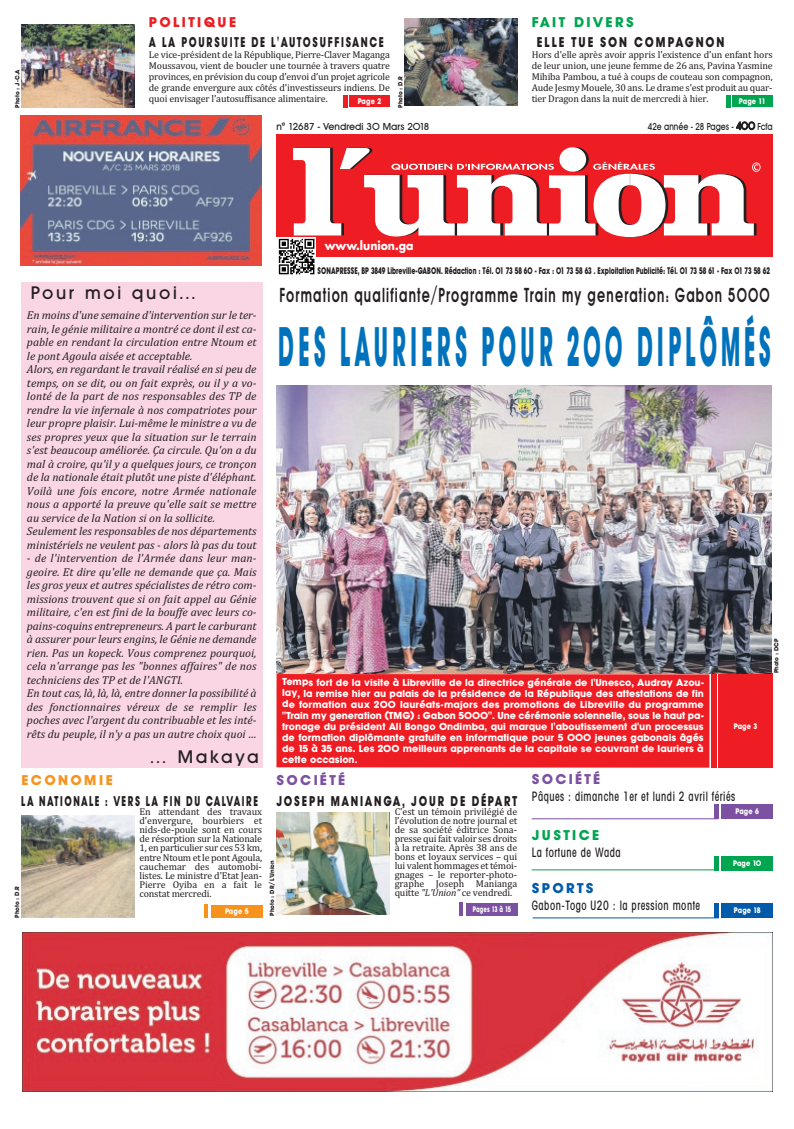
<style>
.page{position:relative;width:794px;height:1129px;background:#fff}
.page>*{position:absolute;margin:0;border:0;box-sizing:border-box;transform-origin:0 0}
.t1{font:700 55px "Avant Garde BQ";letter-spacing:.19em;color:#0072bc;scale:.4 1}
.t2{font:600 20px "Avant Garde BQ";letter-spacing:.09em;color:#231f20;scale:.65 1}
.t3{font:500 18px "Avant Garde BQ";letter-spacing:.15em;color:#231f20}
.t4{font:700 14px "Avant Garde BQ";letter-spacing:.15em;color:#231f20;scale:.65 1}
.t5{font:700 14px "Avant Garde BQ";letter-spacing:.17em;color:#231f20;scale:.7 1}
.t6{font:700 14px "Avant Garde BQ";letter-spacing:.17em;color:#231f20;scale:.75 1}
.t7{font:700 14px "Avant Garde BQ";letter-spacing:.17em;color:#231f20;scale:.8 1}
.t8{font:700 14px "Avant Garde BQ";letter-spacing:.16em;color:#00a54f}
.t9{font:700 14px "Avant Garde BQ";letter-spacing:.16em;color:#7c51a1}
.t10{font:700 14px "Avant Garde BQ";letter-spacing:.17em;color:#ee1d23}
.t11{font:700 14px "Avant Garde BQ";letter-spacing:.17em;color:#f7931d}
.t12{font:700 14px "Avant Garde BQ";letter-spacing:.17em;color:#015aaa}
.t13{font:500 condensed 13px "Avant Garde";letter-spacing:.05em;color:#231f20;scale:.8 1}
.t14{font:700 11.9px "Futura";color:#fff;scale:.91 1}
.t15{font:italic 11.6px/13.5px "Cambria";color:#231f20}
.t16{font:10px/9px "Cambria";letter-spacing:-.015em;color:#231f20;text-align:justify}
.t17{font:700 10px/11px "Avant Garde BQ";color:#fff;text-align:justify}
.t18{font:500 10px "Avant Garde BQ";color:#231f20}
.t19{font:500 10px "Avant Garde BQ";color:#231f20;scale:.8 1}
.t20{font:700 9.4px "Avant Garde BQ";color:#231f20;scale:.68 1}
.t21{font:700 8px "Avant Garde BQ";letter-spacing:.02em;color:#fff;scale:.85 1}
.t22{font:700 8px "Avant Garde BQ";letter-spacing:.02em;color:#fff;scale:.7 1}
.t23{font:700 6px "Avant Garde BQ";color:#231f20}
.s1{font-size:11px}
.s2{font-style:italic}
</style>
<div class="page">
<div style="left:276px;top:135px;width:496px;height:122px;background:#ee1d23"></div>
<svg style="left:293px;top:148px;width:467px;height:89px"></svg>
<div style="left:21px;top:283px;width:241px;height:485px;background:#fad6e5"></div>
<hr style="left:531px;top:818px;width:186px;height:1px;background:#7c51a1">
<hr style="left:531px;top:869px;width:186px;height:1px;background:#00a54f">
<hr style="left:532px;top:917px;width:186px;height:1px;background:#015aaa">
<div style="left:276px;top:674px;width:433px;height:93px;background:#ee1d23"></div>
<img style="left:276px;top:238px;width:39px;height:37px">
<img style="left:21px;top:115px;width:241px;height:150px">
<img style="left:22px;top:932px;width:750px;height:159px">
<div style="left:718px;top:673px;width:54px;height:94px;background:#ee1d23"></div>
<div style="left:711px;top:673px;width:5px;height:94px;background:#ee1d23"></div>
<img style="left:276px;top:386px;width:495px;height:287px">
<div style="left:349px;top:95px;width:40px;height:12px;background:#ee1d23"></div>
<hr style="left:343px;top:95px;width:4px;height:13px;background:#ee1d23">
<img style="left:21px;top:25px;width:114px;height:82px">
<div style="left:732px;top:95px;width:40px;height:12px;background:#00a54f"></div>
<hr style="left:726px;top:95px;width:4px;height:13px;background:#00a54f">
<div style="left:404px;top:14px;width:113px;height:94px;background:linear-gradient(to right,#fff,#fff)"></div>
<img style="left:404px;top:18px;width:113px;height:87px">
<div style="left:211px;top:904px;width:51px;height:13px;background:#f7931d"></div>
<img style="left:21px;top:815px;width:113px;height:102px">
<hr style="left:204px;top:904px;width:4px;height:13px;background:#f7931d">
<div style="left:466px;top:902px;width:51px;height:13px;background:#7c51a1"></div>
<img style="left:276px;top:812px;width:114px;height:102px">
<hr style="left:459px;top:902px;width:4px;height:13px;background:#7c51a1">
<div style="left:721px;top:804px;width:51px;height:14px;background:#7c51a1"></div>
<div style="left:714px;top:804px;width:5px;height:14px;background:#7c51a1"></div>
<div style="left:721px;top:855px;width:51px;height:14px;background:#00a54f"></div>
<div style="left:714px;top:855px;width:5px;height:14px;background:#00a54f"></div>
<div style="left:721px;top:903px;width:51px;height:14px;background:#015aaa"></div>
<div style="left:714px;top:903px;width:5px;height:14px;background:#015aaa"></div>
<p class="t23" style="left:14px;top:108px;width:40px;rotate:-90deg">Photo : J-C.A</p>
<p class="t10" style="left:149px;top:14px;width:89px">POLITIQUE</p>
<p class="t5" style="left:149px;top:34px;width:337px">A LA POURSUITE DE L'AUTOSUFFISANCE</p>
<p class="t16" style="left:149px;top:49px;width:242px;line-height:11px">Le vice-président de la République, Pierre-Claver Maganga Moussavou, vient de boucler une tournée à travers quatre provinces, en prévision du coup d'envoi d’un projet agricole de grande envergure aux côtés d'investisseurs indiens. De quoi envisager l'autosuffisance alimentaire.</p>
<p class="t21" style="left:358px;top:97px;width:29px">Page 2</p>
<p class="t23" style="left:397px;top:108px;width:33px;rotate:-90deg">Photo : D.R</p>
<p class="t8" style="left:531px;top:14px;width:104px">FAIT DIVERS</p>
<p class="t7" style="left:537px;top:34px;width:236px">ELLE TUE SON COMPAGNON</p>
<p class="t16" style="left:531px;top:49px;width:242px;line-height:11px">Hors d'elle après avoir appris l'existence d'un enfant hors de leur union, une jeune femme de 26 ans, Pavina Yasmine Mihiba Pambou, a tué à coups de couteau son compagnon, Aude Jesmy Mouele, 30 ans. Le drame s'est produit au quar&shy;tier Dragon dans la nuit de mercredi à hier.</p>
<p class="t21" style="left:739px;top:97px;width:33px">Page 11</p>
<p class="t18" style="left:276px;top:121px;width:154px">n° 12687 - Vendredi 30 Mars 2018</p>
<p class="t19" style="left:648px;top:121px;width:157px">42e année - 28 Pages - <span class="s1">400</span> Fcfa</p>
<h3 class="t3" style="left:31px;top:283px;width:166px">Pour moi quoi...</h3>
<p class="t14" style="left:325px;top:240px;width:99px">www.lunion.ga</p>
<p class="t20" style="left:317px;top:266px;width:667px">SONAPRESSE, BP 3849 Libreville-GABON. Rédaction : Tél. 01 73 58 60 - Fax : 01 73 58 63 . Exploitation Publicité: Tél. 01 73 58 61 - Fax 01 73 58 62</p>
<h2 class="t2" style="left:279px;top:284px;width:756px">Formation qualifiante/Programme Train my generation: Gabon 5000</h2>
<p class="t15" style="left:27px;top:308px;width:231px">En moins d'une semaine d'intervention sur le ter&shy;rain, le génie militaire a montré ce dont il est ca&shy;pable en rendant la circulation entre Ntoum et le pont Agoula aisée et acceptable.<br>Alors, en regardant le travail réalisé en si peu de temps, on se dit, ou on fait exprès, ou il y a vo&shy;lonté de la part de nos responsables des TP de rendre la vie infernale à nos compatriotes pour leur propre plaisir. Lui-même le ministre a vu de ses propres yeux que la situation sur le terrain s'est beaucoup améliorée. Ça circule. Qu'on a du mal à croire, qu'il y a quelques jours, ce tronçon de la nationale était plutôt une piste d'éléphant.<br>Voilà une fois encore, notre Armée nationale nous a apporté la preuve qu'elle sait se mettre au service de la Nation si on la sollicite.<br>Seulement les responsables de nos départements ministériels ne veulent pas - alors là pas du tout</p>
<p class="t15" style="left:27px;top:551px;width:231px">- de l'intervention de l'Armée dans leur man&shy;geoire. Et dire qu'elle ne demande que ça. Mais les gros yeux et autres spécialistes de rétro com&shy;missions trouvent que si on fait appel au Génie militaire, c'en est fini de la bouffe avec leurs co&shy;pains-coquins entrepreneurs. A part le carburant à assurer pour leurs engins, le Génie ne demande rien. Pas un kopeck. Vous comprenez pourquoi, cela n'arrange pas les "bonnes affaires" de nos techniciens des TP et de l'ANGTI.<br>En tout cas, là, là, là, entre donner la possibilité à des fonctionnaires véreux de se remplir les poches avec l'argent du contribuable et les inté&shy;rêts du peuple, il n'y a pas un autre choix quoi …</p>
<h1 class="t1" style="left:278px;top:315px;width:1232px">DES LAURIERS POUR 200 DIPLÔMÉS</h1>
<p class="t23" style="left:773px;top:673px;width:36px;rotate:-90deg">Photo : DCP</p>
<p class="t17" style="left:282px;top:676px;width:423px">Temps fort de la visite à Libreville de la directrice générale de l'Unesco, Audray Azou&shy;lay, la remise hier au palais de la présidence de la République des attestations de fin de formation aux 200 lauréats-majors des promotions de Libreville du programme "Train my generation (TMG) : Gabon 5000". Une cérémonie solennelle, sous le haut pa&shy;tronage du président Ali Bongo Ondimba, qui marque l'aboutissement d'un processus de formation diplômante gratuite en informatique pour 5 000 jeunes gabonais âgés de 15 à 35 ans. Les 200 meilleurs apprenants de la capitale se couvrant de lauriers à cette occasion.</p>
<p class="t6" style="left:276px;top:792px;width:322px">JOSEPH MANIANGA, JOUR DE DÉPART</p>
<p class="t16" style="left:395px;top:806px;width:124px">C'est un témoin privilégié de l'évolution de notre journal et de sa société éditrice Sona&shy;presse qui fait valoir ses droits à la retraite. Après 38 ans de bons et loyaux services – qui lui valent hommages et témoi&shy;gnages – le reporter-photo&shy;graphe Joseph Manianga quitte <span class="s2">"L'Union”</span> ce vendredi.</p>
<p class="t21" style="left:733px;top:721px;width:29px">Page 3</p>
<h3 class="t3" style="left:149px;top:746px;width:111px">… Makaya</h3>
<p class="t9" style="left:531px;top:770px;width:70px">SOCIÉTÉ</p>
<p class="t13" style="left:532px;top:791px;width:256px">Pâques : dimanche 1er et lundi 2 avril fériés</p>
<p class="t8" style="left:531px;top:827px;width:69px">JUSTICE</p>
<p class="t13" style="left:532px;top:847px;width:113px">La fortune de Wada</p>
<p class="t12" style="left:531px;top:880px;width:63px">SPORTS</p>
<p class="t13" style="left:532px;top:900px;width:212px">Gabon-Togo U20 : la pression monte</p>
<p class="t9" style="left:276px;top:771px;width:70px">SOCIÉTÉ</p>
<p class="t11" style="left:21px;top:772px;width:93px">ECONOMIE</p>
<p class="t4" style="left:21px;top:793px;width:366px">LA NATIONALE : VERS LA FIN DU CALVAIRE</p>
<p class="t16" style="left:139px;top:807px;width:124px">En attendant des travaux d'envergure, bourbiers et nids-de-poule sont en cours de résorption sur la Nationale 1, en particulier sur ces 53 km, entre Ntoum et le pont Agoula, cauchemar des automobi&shy;listes. Le ministre d'Etat Jean-Pierre Oyiba en a fait le constat mercredi.</p>
<p class="t21" style="left:735px;top:807px;width:29px">Page 6</p>
<p class="t21" style="left:733px;top:858px;width:35px">Page 10</p>
<p class="t23" style="left:269px;top:915px;width:57px;rotate:-90deg">Photo : DR/ L'Union</p>
<p class="t23" style="left:14px;top:917px;width:33px;rotate:-90deg">Photo : D.R</p>
<p class="t22" style="left:473px;top:904px;width:56px">Pages 13 à 15</p>
<p class="t21" style="left:734px;top:905px;width:33px">Page 18</p>
<p class="t21" style="left:225px;top:906px;width:29px">Page 5</p>
</div>
